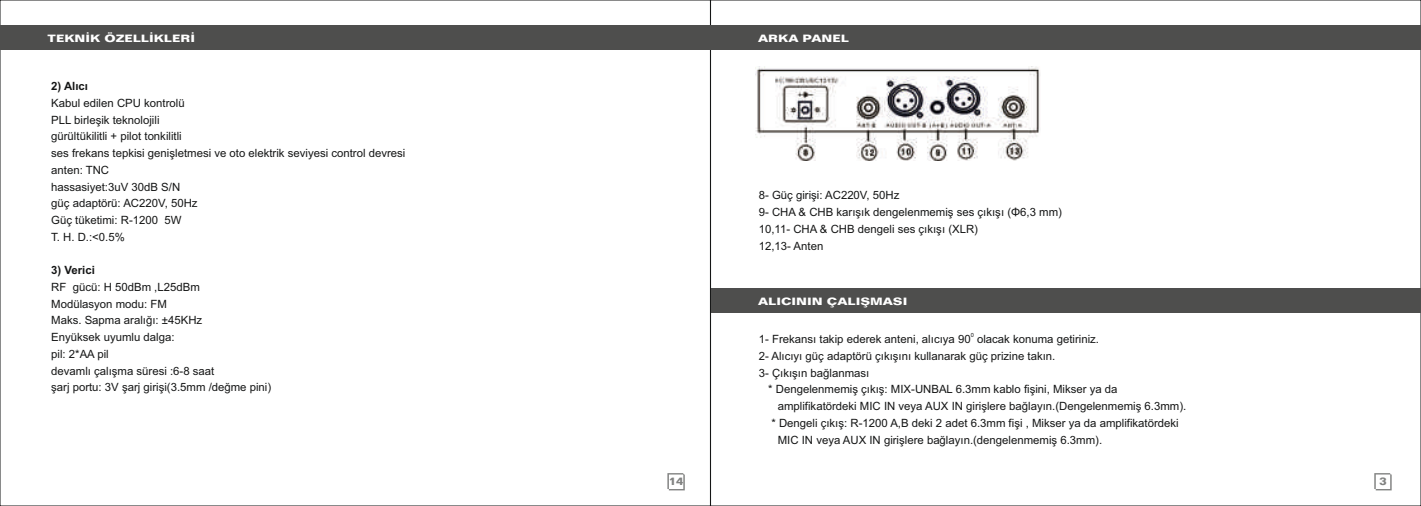
<style>
.page{position:relative;width:1421px;height:506px;background:#fff}
.page>*{position:absolute;margin:0;border:0;box-sizing:border-box;transform-origin:0 0}
.t1{font:11.38px/16.8px "Arial";color:#151616}
.t2{font:700 11.38px "Arial";color:#151616}
.t3{font:700 11.03px "Folio BT";color:#818281}
.t4{font:700 10.33px "Folio BT";color:#fff;scale:1.24 1}
.t5{font:5.6px "Arial";color:#151616}
</style>
<div class="page">
<svg style="left:1374px;top:473px;width:17px;height:17px"></svg>
<div style="left:710px;top:26px;width:710px;height:24px;background:#4e4e4d"></div>
<div style="left:710px;top:288px;width:710px;height:24px;background:#4e4e4d"></div>
<svg style="left:667px;top:473px;width:17px;height:17px"></svg>
<div style="left:0;top:26px;width:710px;height:24px;background:#4e4e4d"></div>
<img style="left:755px;top:67px;width:285px;height:94px">
<p class="t4" style="left:48px;top:35px;width:120px">TEKNİK ÖZELLİKLERİ</p>
<p class="t2" style="left:51px;top:82px;width:38px">2) Alıcı</p>
<p class="t1" style="left:51px;top:95px;width:356px">Kabul edilen CPU kontrolü<br>PLL birleşik teknolojili<br>gürültükilitli + pilot tonkilitli<br>ses frekans tepkisi genişletmesi ve oto elektrik seviyesi control devresi anten: TNC<br>hassasiyet:3uV 30dB S/N<br>güç adaptörü: AC220V, 50Hz<br>Güç tüketimi: R-1200 5W<br>T. H. D.:&lt;0.5%</p>
<p class="t2" style="left:51px;top:266px;width:45px">3) Verici</p>
<p class="t1" style="left:51px;top:280px;width:221px">RF gücü: H 50dBm ,L25dBm<br>Modülasyon modu: FM<br>Maks. Sapma aralığı: ±45KHz<br>Enyüksek uyumlu dalga:<br>pil: 2*AA pil<br>devamlı çalışma süresi :6-8 saat<br>şarj portu: 3V şarj girişi(3.5mm /değme pini)</p>
<p class="t3" style="left:669px;top:477px;width:16px">14</p>
<p class="t4" style="left:758px;top:35px;width:75px">ARKA PANEL</p>
<p class="t1" style="left:758px;top:188px;width:305px">8- Güç girişi: AC220V, 50Hz<br>9- CHA &amp; CHB karışık dengelenmemiş ses çıkışı (Φ6,3 mm)<br>10,11- CHA &amp; CHB dengeli ses çıkışı (XLR)<br>12,13- Anten</p>
<p class="t4" style="left:758px;top:297px;width:122px">ALICININ ÇALIŞMASI</p>
<p class="t5" style="left:970px;top:333px;width:5px">0</p>
<p class="t1" style="left:758px;top:332px;width:342px">1- Frekansı takip ederek anteni, alıcıya 90 olacak konuma getiriniz.<br>2- Alıcıyı güç adaptörü çıkışını kullanarak güç prizine takın.<br>3- Çıkışın bağlanması</p>
<p class="t1" style="left:768px;top:382px;width:351px">* Dengelenmemiş çıkış: MIX-UNBAL 6.3mm kablo fişini, Mikser ya da</p>
<p class="t1" style="left:777px;top:399px;width:410px">amplifikatördeki MIC IN veya AUX IN girişlere bağlayın.(Dengelenmemiş 6.3mm).</p>
<p class="t1" style="left:771px;top:415px;width:409px">* Dengeli çıkış: R-1200 A,B deki 2 adet 6.3mm fişi , Mikser ya da amplifikatördeki</p>
<p class="t1" style="left:777px;top:432px;width:326px">MIC IN veya AUX IN girişlere bağlayın.(dengelenmemiş 6.3mm).</p>
<p class="t3" style="left:1379px;top:477px;width:9px">3</p>
</div>
